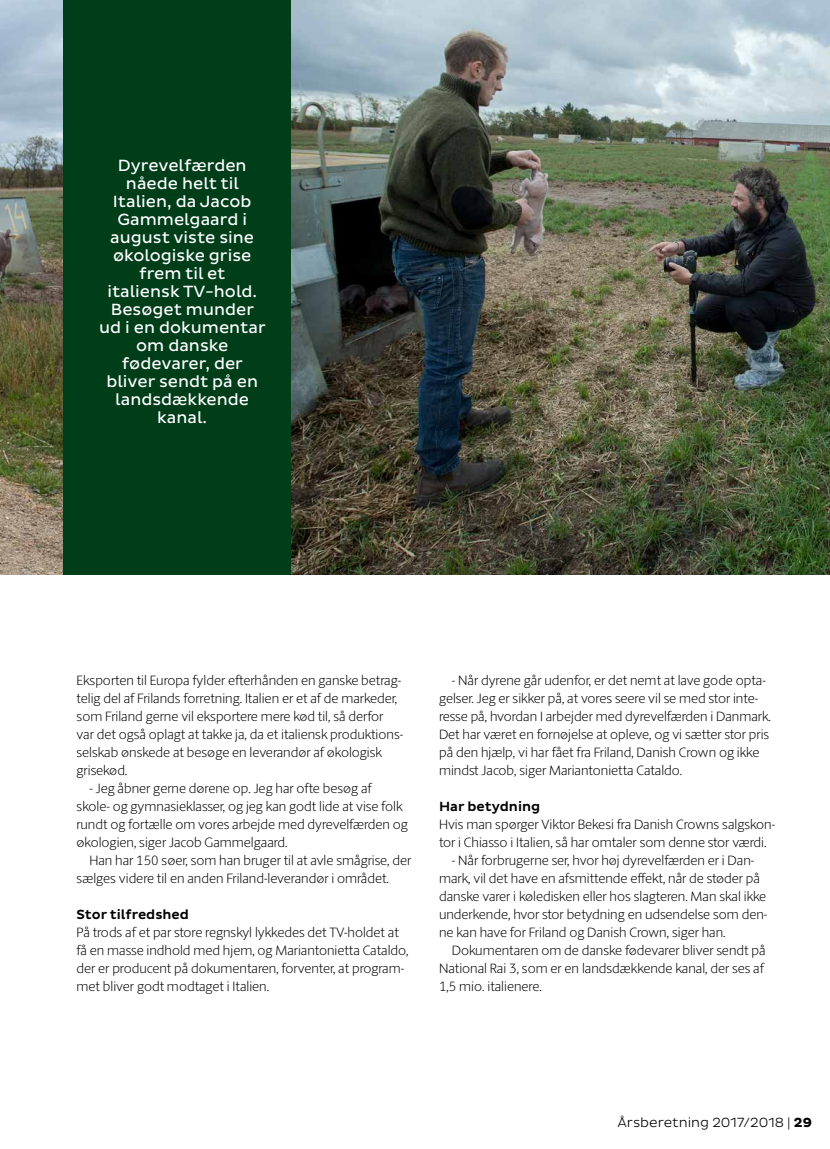
<style>
.page{position:relative;width:830px;height:1149px;background:#fff}
.page>*{position:absolute;margin:0;border:0;box-sizing:border-box;transform-origin:0 0}
.t1{font:16.5px/18px "Pluto Sans";color:#fff;text-align:center}
.t2{font:100 13.5px/18px "ID Sans Round";color:#000}
.t3{font:500 13.5px "Pluto Sans";color:#000}
.t4{font:300 13.5px "Pluto Sans";color:#000}
.s1{font-weight:700}
</style>
<div class="page">
<img style="left:0;top:0;width:64px;height:574px">
<div style="left:64px;top:0;width:228px;height:574px;background:#003e1a"></div>
<img style="left:292px;top:0;width:537px;height:574px">
<p class="t1" style="left:99px;top:156px;width:168px">Dyrevelfærden nåede helt til<br>Italien, da Jacob<br>Gammelgaard i august viste sine økologiske grise frem til et<br>italiensk TV-hold.<br>Besøget munder ud i en dokumentar om danske fødevarer, der bliver sendt på en landsdækkende kanal.</p>
<p class="t2" style="left:77px;top:670px;width:328px">Eksporten til Europa fylder efterhånden en ganske betrag&shy;telig del af Frilands forretning. Italien er et af de markeder, som Friland gerne vil eksportere mere kød til, så derfor var det også oplagt at takke ja, da et italiensk produktions&shy;selskab ønskede at besøge en leverandør af økologisk grisekød.</p>
<p class="t2" style="left:77px;top:778px;width:332px;text-indent:13px">- Jeg åbner gerne dørene op. Jeg har ofte besøg af skole- og gymnasieklasser, og jeg kan godt lide at vise folk rundt og fortælle om vores arbejde med dyrevelfærden og økologien, siger Jacob Gammelgaard.</p>
<p class="t2" style="left:77px;top:850px;width:336px;text-indent:13px">Han har 150 søer, som han bruger til at avle smågrise, der sælges videre til en anden Friland-leverandør i området.</p>
<p class="t3" style="left:77px;top:906px;width:114px">Stor tilfredshed</p>
<p class="t2" style="left:77px;top:922px;width:333px">På trods af et par store regnskyl lykkedes det TV-holdet at få en masse indhold med hjem, og Mariantonietta Cataldo, der er producent på dokumentaren, forventer, at program&shy;met bliver godt modtaget i Italien.</p>
<p class="t2" style="left:439px;top:670px;width:333px;text-indent:13px">- Når dyrene går udenfor, er det nemt at lave gode opta&shy;gelser. Jeg er sikker på, at vores seere vil se med stor inte&shy;resse på, hvordan I arbejder med dyrevelfærden i Danmark.<br>Det har været en fornøjelse at opleve, og vi sætter stor pris på den hjælp, vi har fået fra Friland, Danish Crown og ikke mindst Jacob, siger Mariantonietta Cataldo.</p>
<p class="t3" style="left:439px;top:798px;width:103px">Har betydning</p>
<p class="t2" style="left:439px;top:814px;width:337px">Hvis man spørger Viktor Bekesi fra Danish Crowns salgskon&shy;tor i Chiasso i Italien, så har omtaler som denne stor værdi.</p>
<p class="t2" style="left:439px;top:850px;width:329px;text-indent:13px">- Når forbrugerne ser, hvor høj dyrevelfærden er i Dan&shy;mark, vil det have en afsmittende effekt, når de støder på danske varer i køledisken eller hos slagteren. Man skal ikke underkende, hvor stor betydning en udsendelse som den&shy;ne kan have for Friland og Danish Crown, siger han.</p>
<p class="t2" style="left:439px;top:940px;width:328px;text-indent:13px">Dokumentaren om de danske fødevarer bliver sendt på<br>National Rai 3, som er en landsdækkende kanal, der ses af<br>1,5 mio. italienere.</p>
<p class="t4" style="left:617px;top:1114px;width:196px">Årsberetning 2017/2018 | <span class="s1">29</span></p>
</div>
